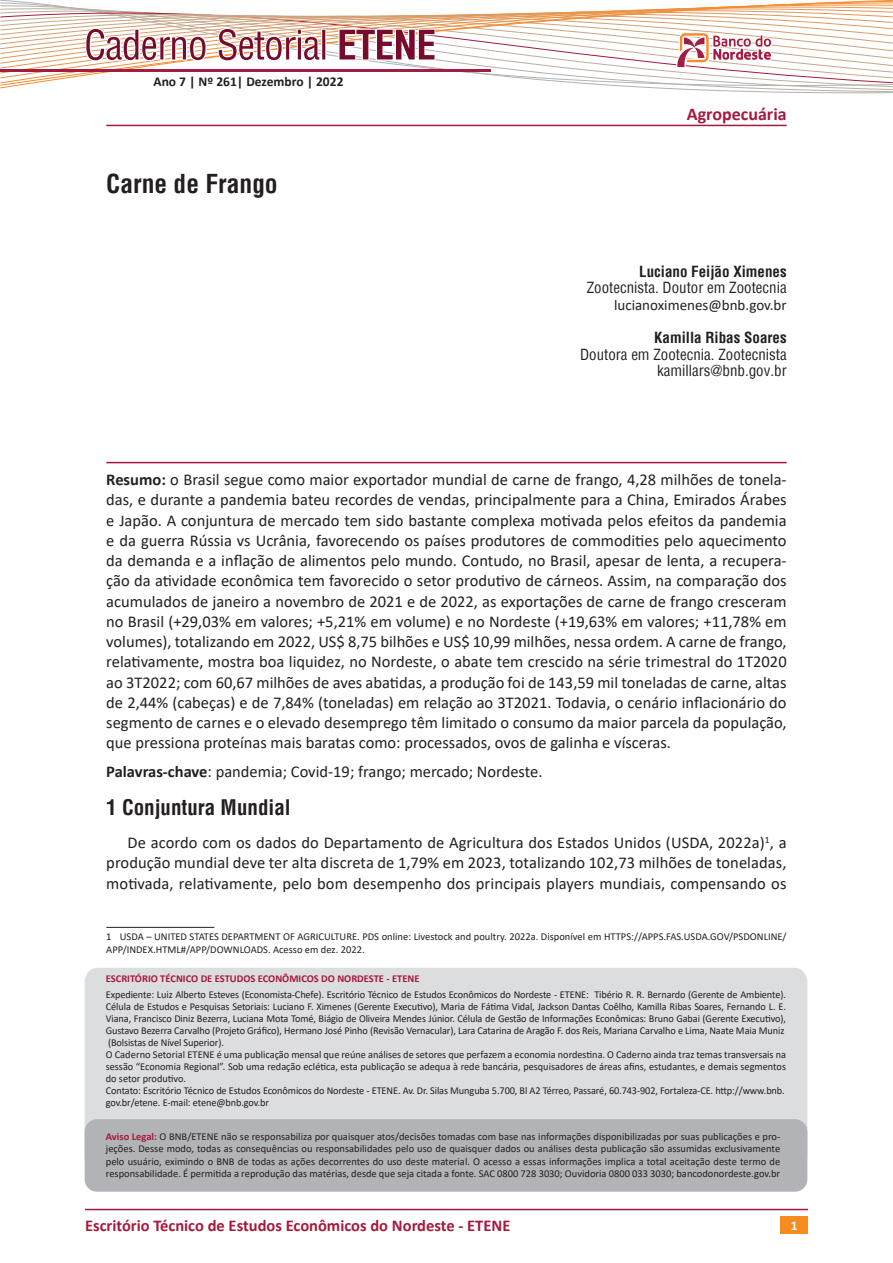
<style>
.page{position:relative;width:893px;height:1263px;background:#fff}
.page>*{position:absolute;margin:0;border:0;box-sizing:border-box;transform-origin:0 0}
.CS_Titulo_1_Artigo{font:700 condensed 25.5px "Helvetica";color:#231f20}
.CS_Titulo_2{font:700 condensed 21px "Helvetica";color:#231f20}
.CS_Titulo_3{font:700 18px "Calibri";color:#a5193b}
.CS_Corpo_normal{font:16.5px/20.2px "Calibri";color:#231f20;text-align:justify}
.t1{font:700 16.5px "Calibri";color:#a5193b}
.CS_Autor_informac{font:condensed 15px "Helvetica";color:#231f20}
.CS_Autor{font:700 condensed 15px "Helvetica";color:#231f20}
.CS_Autor_informac-2{font:15px "Calibri";color:#231f20}
.t2{font:700 13.5px "Calibri";color:#231f20}
.t3{font:700 13.5px "Calibri";color:#fff}
.CS_N_Rodape{font:10.5px/12px "Calibri";letter-spacing:-.01em;color:#231f20;text-align:justify}
.t4{font:700 10.5px "Calibri";color:#a5193b}
.s1{font-weight:700}
.s2{font-weight:700;color:#a5193b}
</style>
<div class="page">
<div style="left:781px;top:1216px;width:27px;height:17px;background:#f68b1f"></div>
<hr style="left:85px;top:1209px;width:723px;height:1px;background:#a5193b">
<svg style="left:0;top:0;width:893px;height:127px"></svg>
<hr style="left:0;top:70px;width:490px;height:2px;background:#a31c42">
<hr style="left:106px;top:927px;width:108px;height:1px;background:#231f20">
<hr style="left:106px;top:462px;width:681px;height:1px;background:#a5193b">
<div style="left:85px;top:968px;width:722px;height:160px;background:#dcdddf"></div>
<div style="left:85px;top:1119px;width:722px;height:73px;background:#b2b3b7;border-radius:12px"></div>
<hr style="left:106px;top:125px;width:681px;height:1px;background:#a5193b">
<p class="t2" style="left:153px;top:72px;width:192px">Ano 7 | Nº 261| Dezembro | 2022</p>
<p class="CS_Titulo_1_Artigo" style="left:106px;top:167px;width:173px">Carne de Frango</p>
<p class="CS_Titulo_3" style="left:687px;top:101px;width:101px">Agropecuária</p>
<p class="CS_Autor" style="left:639px;top:261px;width:149px">Luciano Feijão Ximenes</p>
<p class="CS_Autor_informac" style="left:587px;top:278px;width:201px">Zootecnista. Doutor em Zootecnia</p>
<p class="CS_Autor_informac-2" style="left:614px;top:295px;width:174px">lucianoximenes@bnb.gov.br</p>
<p class="CS_Autor" style="left:654px;top:328px;width:134px">Kamilla Ribas Soares</p>
<p class="CS_Autor_informac" style="left:580px;top:344px;width:208px">Doutora em Zootecnia. Zootecnista</p>
<p class="CS_Autor_informac" style="left:657px;top:361px;width:131px">kamillars@bnb.gov.br</p>
<p class="CS_Corpo_normal" style="left:106px;top:469px;width:682px"><span class="s1">Resumo:</span> o Brasil segue como maior exportador mundial de carne de frango, 4,28 milhões de tonela&shy;das, e durante a pandemia bateu recordes de vendas, principalmente para a China, Emirados Árabes e Japão. A conjuntura de mercado tem sido bastante complexa motivada pelos efeitos da pandemia e da guerra Rússia vs Ucrânia, favorecendo os países produtores de commodities pelo aquecimento da demanda e a inflação de alimentos pelo mundo. Contudo, no Brasil, apesar de lenta, a recupera&shy;ção da atividade econômica tem favorecido o setor produtivo de cárneos. Assim, na comparação dos acumulados de janeiro a novembro de 2021 e de 2022, as exportações de carne de frango cresceram no Brasil (+29,03% em valores; +5,21% em volume) e no Nordeste (+19,63% em valores; +11,78% em volumes), totalizando em 2022, US$ 8,75 bilhões e US$ 10,99 milhões, nessa ordem. A carne de frango, relativamente, mostra boa liquidez, no Nordeste, o abate tem crescido na série trimestral do 1T2020 ao 3T2022; com 60,67 milhões de aves abatidas, a produção foi de 143,59 mil toneladas de carne, altas de 2,44% (cabeças) e de 7,84% (toneladas) em relação ao 3T2021. Todavia, o cenário inflacionário do segmento de carnes e o elevado desemprego têm limitado o consumo da maior parcela da população, que pressiona proteínas mais baratas como: processados, ovos de galinha e vísceras.</p>
<p class="CS_Corpo_normal" style="left:106px;top:761px;width:438px"><span class="s1">Palavras-chave</span>: pandemia; Covid-19; frango; mercado; Nordeste.</p>
<p class="CS_Titulo_2" style="left:106px;top:794px;width:186px">1 Conjuntura Mundial</p>
<p class="CS_Corpo_normal" style="left:106px;top:832px;width:682px;text-indent:21px">De acordo com os dados do Departamento de Agricultura dos Estados Unidos (USDA, 2022a)<sup>1</sup>, a produção mundial deve ter alta discreta de 1,79% em 2023, totalizando 102,73 milhões de toneladas, motivada, relativamente, pelo bom desempenho dos principais players mundiais, compensando os</p>
<p class="CS_N_Rodape" style="left:106px;top:930px;width:682px;line-height:12.6px">1 USDA – UNITED STATES DEPARTMENT OF AGRICULTURE. PDS online: Livestock and poultry. 2022a. Disponível em HTTPS://APPS.FAS.USDA.GOV/PSDONLINE/<br>APP/INDEX.HTML#/APP/DOWNLOADS. Acesso em dez. 2022.</p>
<p class="t4" style="left:106px;top:971px;width:315px">ESCRITÓRIO TÉCNICO DE ESTUDOS ECONÔMICOS DO NORDESTE - ETENE</p>
<p class="CS_N_Rodape" style="left:106px;top:988px;width:682px">Expediente: Luiz Alberto Esteves (Economista-Chefe). Escritório Técnico de Estudos Econômicos do Nordeste - ETENE: Tibério R. R. Bernardo (Gerente de Ambiente).<br>Célula de Estudos e Pesquisas Setoriais: Luciano F. Ximenes (Gerente Executivo), Maria de Fátima Vidal, Jackson Dantas Coêlho, Kamilla Ribas Soares, Fernando L. E.<br>Viana, Francisco Diniz Bezerra, Luciana Mota Tomé, Biágio de Oliveira Mendes Júnior. Célula de Gestão de Informações Econômicas: Bruno Gabai (Gerente Executivo), Gustavo Bezerra Carvalho (Projeto Gráfico), Hermano José Pinho (Revisão Vernacular), Lara Catarina de Aragão F. dos Reis, Mariana Carvalho e Lima, Naate Maia Muniz</p>
<p class="CS_N_Rodape" style="left:108px;top:1036px;width:117px">(Bolsistas de Nível Superior).</p>
<p class="CS_N_Rodape" style="left:106px;top:1048px;width:682px">O Caderno Setorial ETENE é uma publicação mensal que reúne análises de setores que perfazem a economia nordestina. O Caderno ainda traz temas transversais na sessão “Economia Regional”. Sob uma redação eclética, esta publicação se adequa à rede bancária, pesquisadores de áreas afins, estudantes, e demais segmentos do setor produtivo.</p>
<p class="CS_N_Rodape" style="left:106px;top:1084px;width:680px">Contato: Escritório Técnico de Estudos Econômicos do Nordeste - ETENE. Av. Dr. Silas Munguba 5.700, Bl A2 Térreo, Passaré, 60.743-902, Fortaleza-CE. http://www.bnb. gov.br/etene. E-mail: etene@bnb.gov.br</p>
<p class="CS_N_Rodape" style="left:106px;top:1129px;width:676px;line-height:12.6px"><span class="s2">Aviso Legal:</span> O BNB/ETENE não se responsabiliza por quaisquer atos/decisões tomadas com base nas informações disponibilizadas por suas publicações e pro&shy;jeções. Desse modo, todas as consequências ou responsabilidades pelo uso de quaisquer dados ou análises desta publicação são assumidas exclusivamente pelo usuário, eximindo o BNB de todas as ações decorrentes do uso deste material. O acesso a essas informações implica a total aceitação deste termo de responsabilidade. É permitida a reprodução das matérias, desde que seja citada a fonte. SAC 0800 728 3030; Ouvidoria 0800 033 3030; bancodonordeste.gov.br</p>
<h3 class="t1" style="left:85px;top:1213px;width:427px">Escritório Técnico de Estudos Econômicos do Nordeste - ETENE</h3>
<p class="t3" style="left:791px;top:1216px;width:8px">1</p>
</div>
